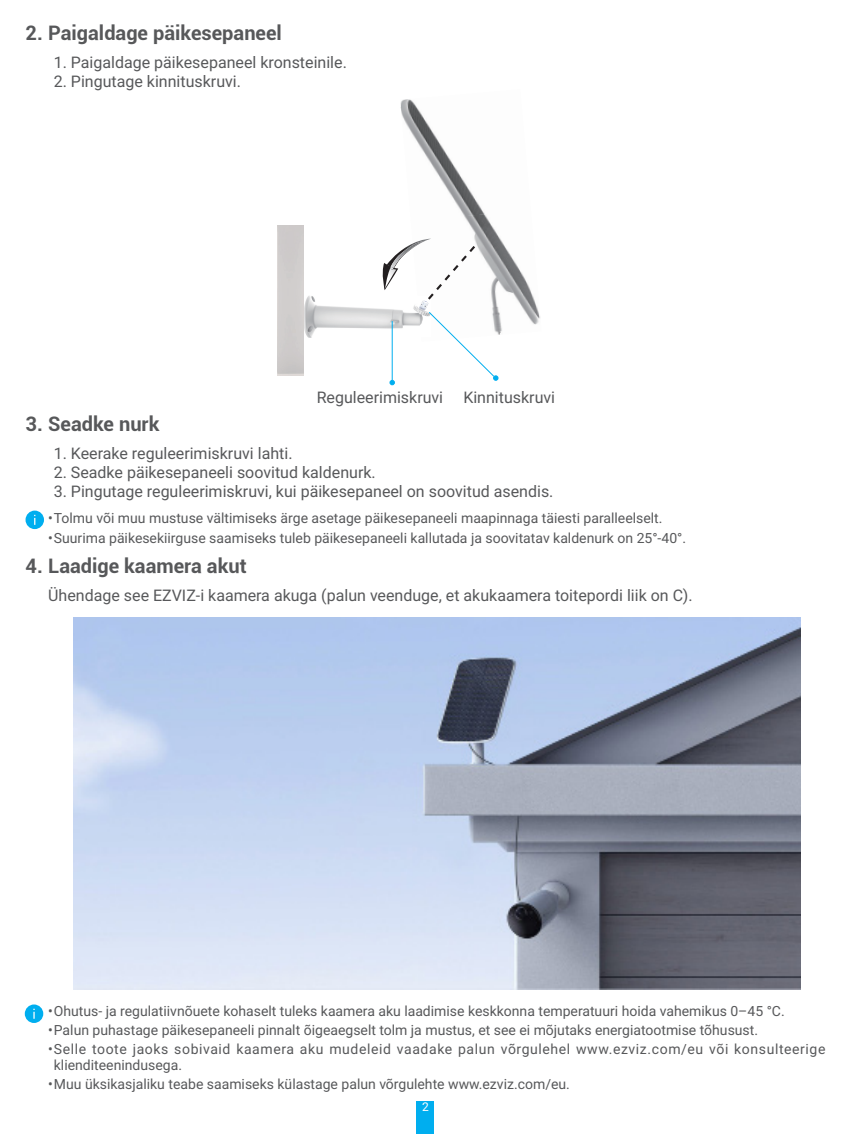
<style>
.page{position:relative;width:851px;height:1134px;background:#fff}
.page>*{position:absolute;margin:0;border:0;box-sizing:border-box;transform-origin:0 0}
.t1{font:700 20px "Roboto";color:#57585a}
.Bullet{font:16px "Roboto";color:#57585a}
.t2{font:14px "Roboto";color:#57585a}
.t3{font:14px/16px "Roboto";letter-spacing:.045em;color:#57585a}
.t4{font:12px "Roboto";color:#fff}
</style>
<div class="page">
<div style="left:417px;top:1101px;width:17px;height:33px;background:#00aeef"></div>
<img style="left:303px;top:296px;width:107px;height:41px">
<img style="left:391px;top:245px;width:19px;height:18px">
<svg style="left:382px;top:263px;width:16px;height:27px"></svg>
<div style="left:277px;top:225px;width:26px;height:150px;background:#d0cdcc"></div>
<img style="left:400px;top:99px;width:82px;height:111px">
<img style="left:410px;top:210px;width:130px;height:125px">
<img style="left:417px;top:303px;width:14px;height:32px">
<img style="left:413px;top:239px;width:18px;height:1px">
<svg style="left:413px;top:240px;width:62px;height:63px"></svg>
<svg style="left:389px;top:380px;width:6px;height:5px"></svg>
<hr style="left:392px;top:321px;width:1px;height:59px;background:#00aeef">
<svg style="left:428px;top:311px;width:70px;height:70px"></svg>
<div style="left:26px;top:511px;width:18px;height:18px;background:#00aeef;border-radius:50%"></div>
<img style="left:73px;top:617px;width:727px;height:372px">
<div style="left:25px;top:1004px;width:18px;height:19px;background:#00aeef;border-radius:50%"></div>
<svg style="left:33px;top:1009px;width:2px;height:10px"></svg>
<p class="t1" style="left:26px;top:19px;width:258px">2. Paigaldage päikesepaneel</p>
<p class="Bullet" style="left:54px;top:51px;width:294px">1. Paigaldage päikesepaneel kronsteinile.</p>
<p class="Bullet" style="left:54px;top:70px;width:189px">2. Pingutage kinnituskruvi.</p>
<p class="Bullet" style="left:317px;top:386px;width:128px">Reguleerimiskruvi</p>
<p class="Bullet" style="left:463px;top:386px;width:93px">Kinnituskruvi</p>
<p class="t1" style="left:26px;top:410px;width:135px">3. Seadke nurk</p>
<p class="Bullet" style="left:54px;top:442px;width:240px">1. Keerake reguleerimiskruvi lahti.</p>
<p class="Bullet" style="left:54px;top:461px;width:323px">2. Seadke päikesepaneeli soovitud kaldenurk.</p>
<p class="Bullet" style="left:54px;top:480px;width:501px">3. Pingutage reguleerimiskruvi, kui päikesepaneel on soovitud asendis.</p>
<p class="t2" style="left:48px;top:508px;width:615px">• Tolmu või muu mustuse vältimiseks ärge asetage päikesepaneeli maapinnaga täiesti paralleelselt.</p>
<p class="t2" style="left:48px;top:528px;width:639px">• Suurima päikesekiirguse saamiseks tuleb päikesepaneeli kallutada ja soovitatav kaldenurk on 25°-40°.</p>
<p class="t1" style="left:26px;top:552px;width:223px">4. Laadige kaamera akut</p>
<p class="Bullet" style="left:48px;top:584px;width:646px">Ühendage see EZVIZ-i kaamera akuga (palun veenduge, et akukaamera toitepordi liik on C).</p>
<p class="t2" style="left:48px;top:1002px;width:738px">• Ohutus- ja regulatiivnõuete kohaselt tuleks kaamera aku laadimise keskkonna temperatuuri hoida vahemikus 0–45 °C.</p>
<p class="t2" style="left:48px;top:1020px;width:711px">• Palun puhastage päikesepaneeli pinnalt õigeaegselt tolm ja mustus, et see ei mõjutaks energiatootmise tõhusust.</p>
<p class="t3" style="left:54px;top:1041px;width:773px;text-indent:-6px">• Selle toote jaoks sobivaid kaamera aku mudeleid vaadake palun võrgulehel www.ezviz.com/eu või konsulteerige klienditeenindusega.</p>
<p class="t2" style="left:48px;top:1074px;width:523px">• Muu üksikasjaliku teabe saamiseks külastage palun võrgulehte www.ezviz.com/eu.</p>
<p class="t4" style="left:422px;top:1099px;width:8px">2</p>
</div>
